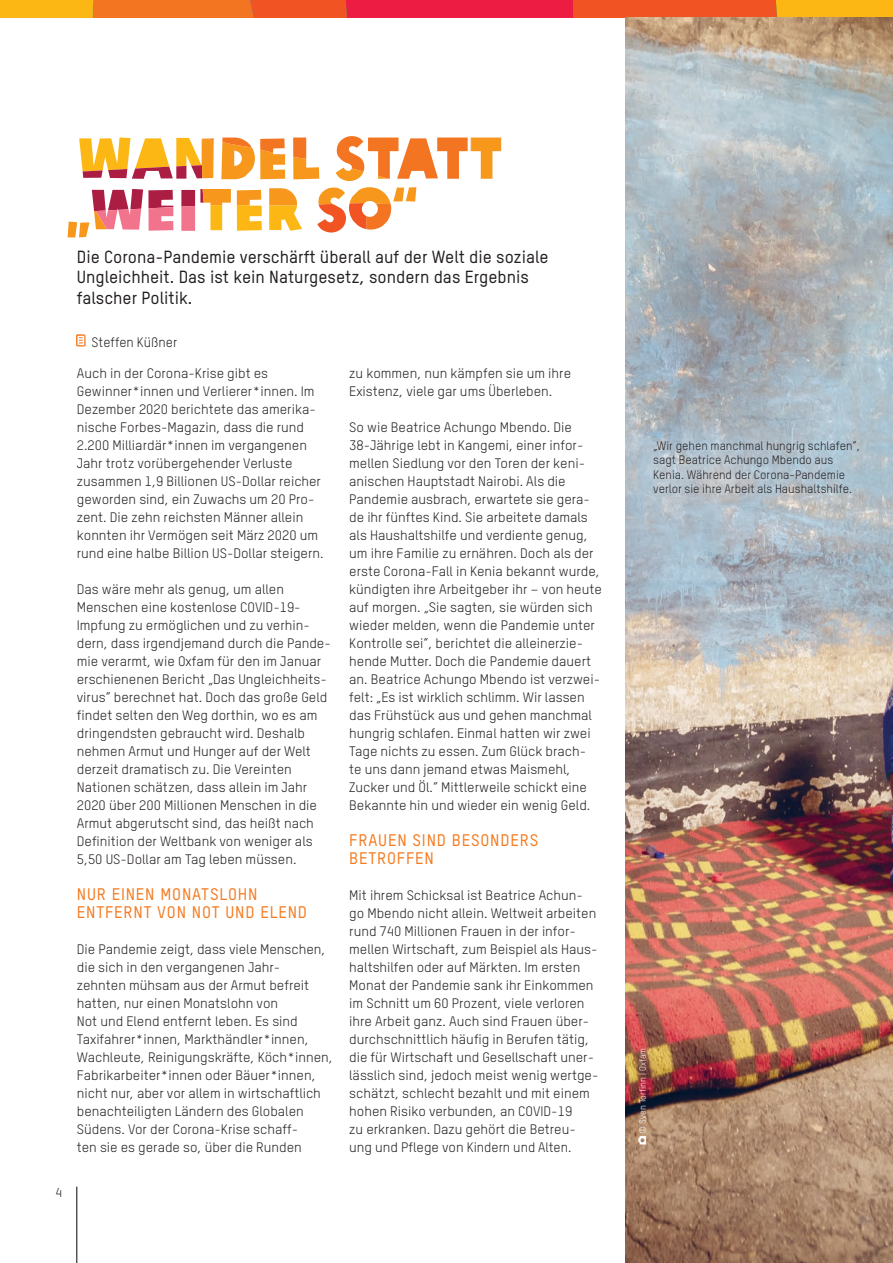
<style>
.page{position:relative;width:893px;height:1263px;background:#fff}
.page>*{position:absolute;margin:0;border:0;box-sizing:border-box;transform-origin:0 0}
.t1{font:500 17.25px/20.7px "Oxfam TSTARPRO";color:#231f20}
.t2{font:500 16.5px/18px "Oxfam TSTARPRO";letter-spacing:.05em;color:#f47b21}
.t3{font:13.5px/18px "Oxfam TSTARPRO";color:#231f20;scale:1.04 1}
.t4{font:13.5px "Oxfam TSTARPRO";color:#231f20}
.t5{font:12.75px "Oxfam TSTARPRO";color:#231f20}
.t6{font:12px/14.4px "Oxfam TSTARPRO";color:#231f20}
.t7{font:9px "Oxfam TSTARPRO";color:#fff}
</style>
<div class="page">
<hr style="left:76px;top:1187px;width:1px;height:76px;background:#231f20">
<svg style="left:0;top:0;width:893px;height:17px;background:#f26226"></svg>
<svg style="left:79px;top:136px;width:422px;height:94px"></svg>
<img style="left:625px;top:17px;width:268px;height:1246px">
<svg style="left:638px;top:1136px;width:8px;height:8px"></svg>
<svg style="left:76px;top:334px;width:10px;height:13px"></svg>
<p class="t5" style="left:55px;top:1183px;width:8px">4</p>
<p class="t1" style="left:77px;top:245px;width:473px">Die Corona-Pandemie verschärft überall auf der Welt die soziale<br>Ungleichheit. Das ist kein Naturgesetz, sondern das Ergebnis falscher Politik.</p>
<p class="t4" style="left:92px;top:332px;width:87px">Steffen Küßner</p>
<p class="t3" style="left:77px;top:363px;width:239px">Auch in der Corona-Krise gibt es Gewinner*innen und Verlierer*innen. Im Dezember 2020 berichtete das amerika&shy;nische Forbes-Magazin, dass die rund 2.200 Milliardär*innen im vergangenen Jahr trotz vorübergehender Verluste zusammen 1,9 Billionen US-Dollar reicher geworden sind, ein Zuwachs um 20 Pro&shy;zent. Die zehn reichsten Männer allein konnten ihr Vermögen seit März 2020 um rund eine halbe Billion US-Dollar steigern.</p>
<p class="t3" style="left:77px;top:579px;width:246px">Das wäre mehr als genug, um allen Menschen eine kostenlose COVID-19- Impfung zu ermöglichen und zu verhin&shy;dern, dass irgendjemand durch die Pande&shy;mie verarmt, wie Oxfam für den im Januar erschienenen Bericht „Das Ungleichheits&shy;virus“ berechnet hat. Doch das große Geld findet selten den Weg dorthin, wo es am dringendsten gebraucht wird. Deshalb nehmen Armut und Hunger auf der Welt derzeit dramatisch zu. Die Vereinten Nationen schätzen, dass allein im Jahr 2020 über 200 Millionen Menschen in die Armut abgerutscht sind, das heißt nach Definition der Weltbank von weniger als 5,50 US-Dollar am Tag leben müssen.</p>
<p class="t2" style="left:77px;top:884px;width:232px">NUR EINEN MONATSLOHN<br>ENTFERNT VON NOT UND ELEND</p>
<p class="t3" style="left:77px;top:939px;width:248px">Die Pandemie zeigt, dass viele Menschen, die sich in den vergangenen Jahr-<br>zehnten mühsam aus der Armut befreit hatten, nur einen Monatslohn von<br>Not und Elend entfernt leben. Es sind Taxifahrer*innen, Markthändler*innen, Wachleute, Reinigungskräfte, Köch*innen, Fabrikarbeiter*innen oder Bäuer*innen, nicht nur, aber vor allem in wirtschaftlich benachteiligten Ländern des Globalen Südens. Vor der Corona-Krise schaff-<br>ten sie es gerade so, über die Runden</p>
<p class="t3" style="left:349px;top:363px;width:215px">zu kommen, nun kämpfen sie um ihre<br>Existenz, viele gar ums Überleben.</p>
<p class="t3" style="left:349px;top:417px;width:244px">So wie Beatrice Achungo Mbendo. Die 38-Jährige lebt in Kangemi, einer infor&shy;mellen Siedlung vor den Toren der keni&shy;anischen Hauptstadt Nairobi. Als die Pandemie ausbrach, erwartete sie gera&shy;de ihr fünftes Kind. Sie arbeitete damals als Haushaltshilfe und verdiente genug, um ihre Familie zu ernähren. Doch als der erste Corona-Fall in Kenia bekannt wurde, kündigten ihre Arbeitgeber ihr – von heute auf morgen. „Sie sagten, sie würden sich wieder melden, wenn die Pandemie unter Kontrolle sei“, berichtet die alleinerzie&shy;hende Mutter. Doch die Pandemie dauert an. Beatrice Achungo Mbendo ist verzwei&shy;felt: „Es ist wirklich schlimm. Wir lassen das Frühstück aus und gehen manchmal hungrig schlafen. Einmal hatten wir zwei Tage nichts zu essen. Zum Glück brach&shy;te uns dann jemand etwas Maismehl, Zucker und Öl.“ Mittlerweile schickt eine Bekannte hin und wieder ein wenig Geld.</p>
<p class="t2" style="left:349px;top:830px;width:191px">FRAUEN SIND BESONDERS<br>BETROFFEN</p>
<p class="t3" style="left:349px;top:885px;width:241px">Mit ihrem Schicksal ist Beatrice Achun&shy;go Mbendo nicht allein. Weltweit arbeiten rund 740 Millionen Frauen in der infor&shy;mellen Wirtschaft, zum Beispiel als Haus&shy;haltshilfen oder auf Märkten. Im ersten Monat der Pandemie sank ihr Einkommen im Schnitt um 60 Prozent, viele verloren ihre Arbeit ganz. Auch sind Frauen über&shy;durchschnittlich häufig in Berufen tätig, die für Wirtschaft und Gesellschaft uner&shy;lässlich sind, jedoch meist wenig wertge&shy;schätzt, schlecht bezahlt und mit einem hohen Risiko verbunden, an COVID-19<br>zu erkranken. Dazu gehört die Betreu&shy;ung und Pflege von Kindern und Alten.</p>
<p class="t6" style="left:653px;top:438px;width:209px">„Wir gehen manchmal hungrig schlafen“, sagt Beatrice Achungo Mbendo aus Kenia. Während der Corona-Pandemie verlor sie ihre Arbeit als Haushaltshilfe.</p>
<p class="t7" style="left:636px;top:1134px;width:88px;rotate:-90deg">© Sven Torfinn | Oxfam</p>
</div>
